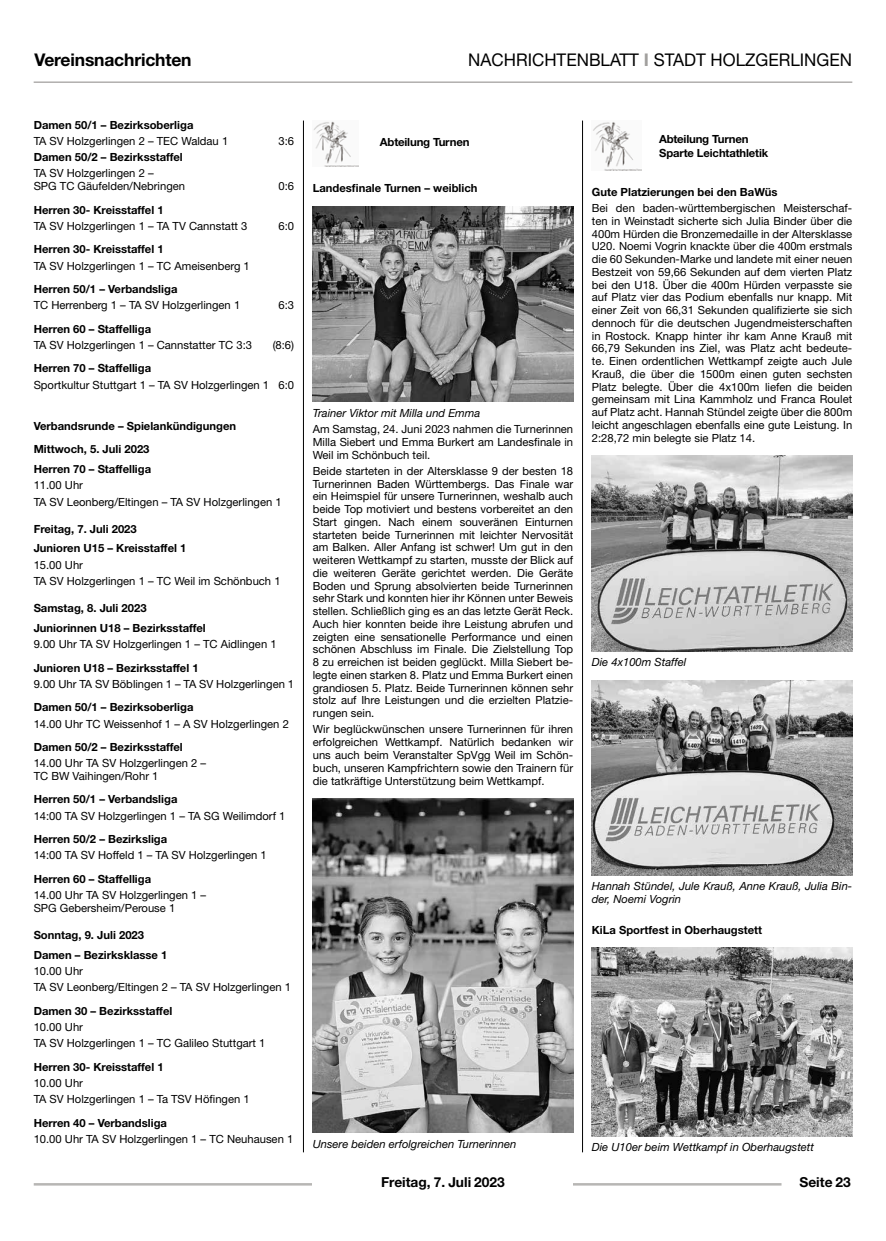
<style>
.page{position:relative;width:886px;height:1241px;background:#fff}
.page>*{position:absolute;margin:0;border:0;box-sizing:border-box;transform-origin:0 0}
.t1{font:17.5px "Helvetica Neue LT Std";color:#000}
.t2{font:700 17.5px "Helvetica Neue LT Std";letter-spacing:-.01em;color:#000}
.t3{font:700 13.75px "Helvetica Neue LT Std";color:#000}
.t4{font:11.25px/12.8px "Helvetica Neue LT Std";color:#000}
.t5{font:700 11.25px/19.9px "Helvetica Neue LT Std";color:#000}
.t6{font:italic 11.25px/12.8px "Helvetica Neue LT Std";color:#000}
.t7{font:700 11.25px/13.8px "Helvetica Neue";letter-spacing:-.015em;color:#000}
.s1{font-weight:700;color:#a19f9d}
</style>
<div class="page">
<hr style="left:34px;top:1182px;width:747px;height:3px;background:#b7b6b4">
<div style="left:313px;top:1176px;width:260px;height:18px;background:#fff"></div>
<hr style="left:303px;top:120px;width:1px;height:1032px;background:#000">
<hr style="left:582px;top:120px;width:1px;height:1032px;background:#000">
<hr style="left:34px;top:81px;width:818px;height:2px;background:#a19f9d">
<img style="left:313px;top:121px;width:46px;height:45px">
<img style="left:313px;top:206px;width:260px;height:195px">
<img style="left:313px;top:798px;width:260px;height:334px">
<img style="left:593px;top:122px;width:48px;height:48px">
<img style="left:592px;top:455px;width:260px;height:196px">
<img style="left:592px;top:680px;width:260px;height:195px">
<img style="left:592px;top:947px;width:260px;height:188px">
<h1 class="t2" style="left:35px;top:49px;width:159px">Vereinsnachrichten</h1>
<h1 class="t1" style="left:468px;top:49px;width:385px">NACHRICHTENBLATT <span class="s1">I</span> STADT HOLZGERLINGEN</h1>
<p class="t5" style="left:34px;top:114px;width:161px">Damen 50/1 – Bezirksoberliga</p>
<p class="t4" style="left:34px;top:134px;width:196px">TA SV Holzgerlingen 2 – TEC Waldau 1</p>
<p class="t4" style="left:278px;top:134px;width:17px">3:6</p>
<p class="t5" style="left:34px;top:147px;width:151px">Damen 50/2 – Bezirksstaffel</p>
<p class="t4" style="left:34px;top:167px;width:153px">TA SV Holzgerlingen 2 –<br>SPG TC Gäufelden/Nebringen</p>
<p class="t4" style="left:278px;top:180px;width:17px">0:6</p>
<p class="t5" style="left:34px;top:199px;width:132px">Herren 30- Kreisstaffel 1</p>
<p class="t4" style="left:34px;top:219px;width:215px">TA SV Holzgerlingen 1 – TA TV Cannstatt 3</p>
<p class="t4" style="left:278px;top:219px;width:17px">6:0</p>
<p class="t5" style="left:34px;top:239px;width:132px">Herren 30- Kreisstaffel 1</p>
<p class="t4" style="left:34px;top:259px;width:218px">TA SV Holzgerlingen 1 – TC Ameisenberg 1</p>
<p class="t5" style="left:34px;top:279px;width:145px">Herren 50/1 – Verbandsliga</p>
<p class="t4" style="left:34px;top:299px;width:208px">TC Herrenberg 1 – TA SV Holzgerlingen 1</p>
<p class="t4" style="left:278px;top:299px;width:17px">6:3</p>
<p class="t5" style="left:34px;top:318px;width:119px">Herren 60 – Staffelliga</p>
<p class="t4" style="left:34px;top:338px;width:220px">TA SV Holzgerlingen 1 – Cannstatter TC 3:3</p>
<p class="t4" style="left:273px;top:338px;width:23px">(8:6)</p>
<p class="t5" style="left:34px;top:358px;width:119px">Herren 70 – Staffelliga</p>
<p class="t4" style="left:34px;top:378px;width:262px">Sportkultur Stuttgart 1 – TA SV Holzgerlingen 1 6:0</p>
<p class="t5" style="left:34px;top:414px;width:204px;line-height:23.4px">Verbandsrunde – Spielankündigungen<br>Mittwoch, 5. Juli 2023</p>
<p class="t5" style="left:34px;top:459px;width:119px">Herren 70 – Staffelliga</p>
<p class="t4" style="left:34px;top:477px;width:250px;line-height:16.2px">11.00 Uhr<br>TA SV Leonberg/Eltingen – TA SV Holzgerlingen 1</p>
<p class="t5" style="left:34px;top:518px;width:154px">Freitag, 7. Juli 2023<br>Junioren U15 – Kreisstaffel 1</p>
<p class="t4" style="left:34px;top:556px;width:248px;line-height:16.2px">15.00 Uhr<br>TA SV Holzgerlingen 1 – TC Weil im Schönbuch 1</p>
<p class="t5" style="left:34px;top:597px;width:174px">Samstag, 8. Juli 2023<br>Juniorinnen U18 – Bezirksstaffel</p>
<p class="t4" style="left:34px;top:637px;width:244px">9.00 Uhr TA SV Holzgerlingen 1 – TC Aidlingen 1</p>
<p class="t5" style="left:34px;top:657px;width:167px">Junioren U18 – Bezirksstaffel 1</p>
<p class="t4" style="left:34px;top:677px;width:262px">9.00 Uhr TA SV Böblingen 1 – TA SV Holzgerlingen 1</p>
<p class="t5" style="left:34px;top:697px;width:161px">Damen 50/1 – Bezirksoberliga</p>
<p class="t4" style="left:34px;top:717px;width:257px">14.00 Uhr TC Weissenhof 1 – A SV Holzgerlingen 2</p>
<p class="t5" style="left:34px;top:736px;width:151px">Damen 50/2 – Bezirksstaffel</p>
<p class="t4" style="left:34px;top:756px;width:174px">14.00 Uhr TA SV Holzgerlingen 2 –<br>TC BW Vaihingen/Rohr 1</p>
<p class="t5" style="left:34px;top:789px;width:145px">Herren 50/1 – Verbandsliga</p>
<p class="t4" style="left:34px;top:809px;width:253px">14:00 TA SV Holzgerlingen 1 – TA SG Weilimdorf 1</p>
<p class="t5" style="left:34px;top:828px;width:135px">Herren 50/2 – Bezirksliga</p>
<p class="t4" style="left:34px;top:848px;width:235px">14:00 TA SV Hoffeld 1 – TA SV Holzgerlingen 1</p>
<p class="t5" style="left:34px;top:868px;width:119px">Herren 60 – Staffelliga</p>
<p class="t4" style="left:34px;top:888px;width:174px">14.00 Uhr TA SV Holzgerlingen 1 –<br>SPG Gebersheim/Perouse 1</p>
<p class="t5" style="left:34px;top:924px;width:135px">Sonntag, 9. Juli 2023<br>Damen – Bezirksklasse 1</p>
<p class="t4" style="left:34px;top:962px;width:259px;line-height:16.2px">10.00 Uhr<br>TA SV Leonberg/Eltingen 2 – TA SV Holzgerlingen 1</p>
<p class="t5" style="left:34px;top:1000px;width:140px">Damen 30 – Bezirksstaffel</p>
<p class="t4" style="left:34px;top:1018px;width:233px;line-height:16.2px">10.00 Uhr<br>TA SV Holzgerlingen 1 – TC Galileo Stuttgart 1</p>
<p class="t5" style="left:34px;top:1056px;width:132px">Herren 30- Kreisstaffel 1</p>
<p class="t4" style="left:34px;top:1074px;width:218px;line-height:16.2px">10.00 Uhr<br>TA SV Holzgerlingen 1 – Ta TSV Höfingen 1</p>
<p class="t5" style="left:34px;top:1112px;width:135px">Herren 40 – Verbandsliga</p>
<p class="t4" style="left:34px;top:1132px;width:261px">10.00 Uhr TA SV Holzgerlingen 1 – TC Neuhausen 1</p>
<p class="t7" style="left:380px;top:135px;width:91px">Abteilung Turnen</p>
<p class="t5" style="left:313px;top:178px;width:166px">Landesfinale Turnen – weiblich</p>
<p class="t6" style="left:313px;top:406px;width:169px">Trainer Viktor mit Milla und Emma</p>
<p class="t4" style="left:313px;top:422px;width:262px;text-align:justify">Am Samstag, 24. Juni 2023 nahmen die Turnerinnen Milla Siebert und Emma Burkert am Landesfinale in Weil im Schönbuch teil.</p>
<p class="t4" style="left:313px;top:464px;width:262px;text-align:justify">Beide starteten in der Altersklasse 9 der besten 18<br>Turnerinnen Baden Württembergs. Das Finale war ein Heimspiel für unsere Turnerinnen, weshalb auch beide Top motiviert und bestens vorbereitet an den Start gingen. Nach einem souveränen Einturnen starteten beide Turnerinnen mit leichter Nervosität am Balken. Aller Anfang ist schwer! Um gut in den weiteren Wettkampf zu starten, musste der Blick auf die weiteren Geräte gerichtet werden. Die Geräte Boden und Sprung absolvierten beide Turnerinnen sehr Stark und konnten hier ihr Können unter Beweis stellen. Schließlich ging es an das letzte Gerät Reck.<br>Auch hier konnten beide ihre Leistung abrufen und zeigten eine sensationelle Performance und einen schönen Abschluss im Finale. Die Zielstellung Top 8 zu erreichen ist beiden geglückt. Milla Siebert be&shy;legte einen starken 8. Platz und Emma Burkert einen grandiosen 5. Platz. Beide Turnerinnen können sehr stolz auf Ihre Leistungen und die erzielten Platzie&shy;rungen sein.</p>
<p class="t4" style="left:313px;top:722px;width:262px;text-align:justify">Wir beglückwünschen unsere Turnerinnen für ihren erfolgreichen Wettkampf. Natürlich bedanken wir uns auch beim Veranstalter SpVgg Weil im Schön&shy;buch, unseren Kampfrichtern sowie den Trainern für die tatkräftige Unterstützung beim Wettkampf.</p>
<p class="t7" style="left:659px;top:132px;width:111px">Abteilung Turnen<br>Sparte Leichtathletik</p>
<p class="t5" style="left:592px;top:181px;width:187px">Gute Platzierungen bei den BaWüs</p>
<p class="t4" style="left:592px;top:201px;width:262px;text-align:justify">Bei den baden-württembergischen Meisterschaf&shy;ten in Weinstadt sicherte sich Julia Binder über die 400m Hürden die Bronzemedaille in der Altersklasse U20. Noemi Vogrin knackte über die 400m erstmals die 60 Sekunden-Marke und landete mit einer neuen Bestzeit von 59,66 Sekunden auf dem vierten Platz bei den U18. Über die 400m Hürden verpasste sie auf Platz vier das Podium ebenfalls nur knapp. Mit einer Zeit von 66,31 Sekunden qualifizierte sie sich dennoch für die deutschen Jugendmeisterschaften in Rostock. Knapp hinter ihr kam Anne Krauß mit 66,79 Sekunden ins Ziel, was Platz acht bedeute&shy;te. Einen ordentlichen Wettkampf zeigte auch Jule Krauß, die über die 1500m einen guten sechsten Platz belegte. Über die 4x100m liefen die beiden gemeinsam mit Lina Kammholz und Franca Roulet auf Platz acht. Hannah Stündel zeigte über die 800m leicht angeschlagen ebenfalls eine gute Leistung. In 2:28,72 min belegte sie Platz 14.</p>
<p class="t6" style="left:592px;top:655px;width:96px">Die 4x100m Staffel</p>
<p class="t6" style="left:592px;top:879px;width:262px">Hannah Stündel, Jule Krauß, Anne Krauß, Julia Bin&shy;der, Noemi Vogrin</p>
<p class="t5" style="left:592px;top:919px;width:172px">KiLa Sportfest in Oberhaugstett</p>
<p class="t6" style="left:313px;top:1136px;width:205px">Unsere beiden erfolgreichen Turnerinnen</p>
<p class="t6" style="left:592px;top:1140px;width:224px">Die U10er beim Wettkampf in Oberhaugstett</p>
<p class="t3" style="left:381px;top:1173px;width:125px">Freitag, 7. Juli 2023</p>
<p class="t3" style="left:799px;top:1173px;width:53px">Seite 23</p>
</div>
